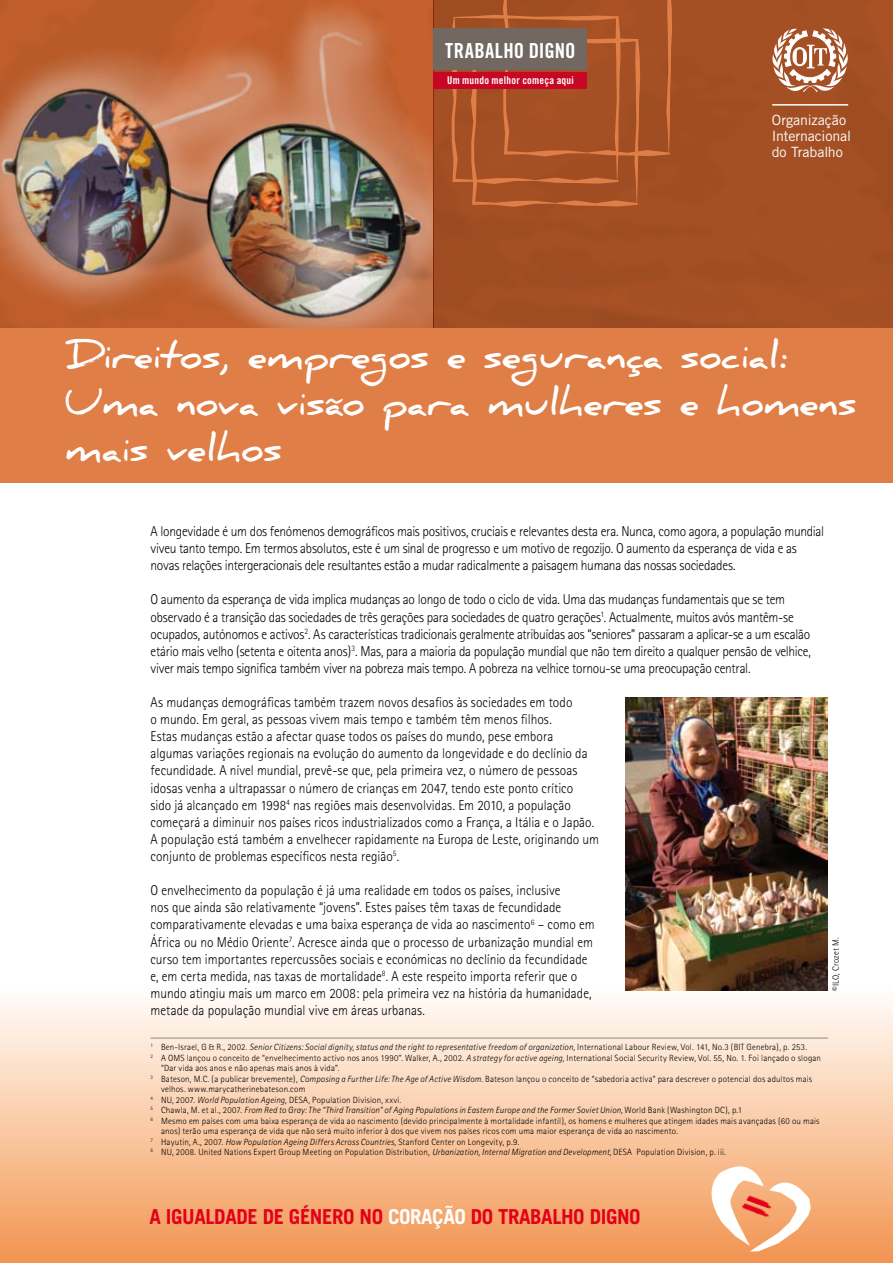
<style>
.page{position:relative;width:893px;height:1263px;background:#fff}
.page>*{position:absolute;margin:0;border:0;box-sizing:border-box;transform-origin:0 0}
.t1{font:700 36px/46.5px "Daniel";color:#fff}
.t2{font:700 20.7px "Trade Gothic";letter-spacing:-.02em;color:#e2001a}
.t3{font:20.7px "Trade Gothic Bold Cond Twenty";letter-spacing:.015em;color:#fff}
.t4{font:300 14.25px/17.1px "Rotis Sans Serif";letter-spacing:-.005em;color:#000;scale:.94 1}
.t5{font:14.1px/16px "Trade Gothic";letter-spacing:-.005em;color:#fff}
.t6{font:10.65px "Trade Gothic Bold Cond Twenty";letter-spacing:.025em;color:#fff}
.t7{font:300 9px "Rotis Sans Serif";letter-spacing:.02em;color:#000}
.t8{font:italic 300 9px "Rotis Sans Serif";letter-spacing:.015em;color:#000}
.s1{font-style:normal}
.s2{font-style:italic}
.s3{color:#fff}
</style>
<div class="page">
<svg style="left:0;top:884px;width:893px;height:379px"></svg>
<div style="left:433px;top:0;width:460px;height:328px;background:#a44f24"></div>
<svg style="left:451px;top:0;width:221px;height:207px"></svg>
<img style="left:0;top:0;width:433px;height:328px">
<div style="left:0;top:328px;width:893px;height:154px;background:#df7e46"></div>
<img style="left:626px;top:698px;width:202px;height:293px">
<div style="left:433px;top:28px;width:154px;height:42px;background:#726861"></div>
<div style="left:433px;top:72px;width:154px;height:16px;background:#c60725"></div>
<hr style="left:772px;top:104px;width:76px;height:2px;background:#fff">
<svg style="left:772px;top:28px;width:76px;height:64px"></svg>
<svg style="left:700px;top:1153px;width:111px;height:98px"></svg>
<hr style="left:151px;top:1038px;width:677px;height:1px;background:#938983">
<h2 class="t3" style="left:445px;top:38px;width:132px">TRABALHO DIGNO</h2>
<p class="t6" style="left:447px;top:74px;width:128px">Um mundo melhor começa aqui</p>
<p class="t5" style="left:772px;top:112px;width:81px">Organização<br>Internacional do Trabalho</p>
<h1 class="t1" style="left:65px;top:332px;width:793px">Direitos, empregos e segurança social:<br>Uma nova visão para mulheres e homens mais velhos</h1>
<p class="t4" style="left:151px;top:523px;width:718px">A longevidade é um dos fenómenos demográficos mais positivos, cruciais e relevantes desta era. Nunca, como agora, a população mundial viveu tanto tempo. Em termos absolutos, este é um sinal de progresso e um motivo de regozijo. O aumento da esperança de vida e as novas relações intergeracionais dele resultantes estão a mudar radicalmente a paisagem humana das nossas sociedades.</p>
<p class="t4" style="left:151px;top:591px;width:704px">O aumento da esperança de vida implica mudanças ao longo de todo o ciclo de vida. Uma das mudanças fundamentais que se tem observado é a transição das sociedades de três gerações para sociedades de quatro gerações<sup>1</sup>. Actualmente, muitos avós mantêm-se ocupados, autónomos e activos<sup>2</sup>. As características tradicionais geralmente atribuídas aos “seniores” passaram a aplicar-se a um escalão etário mais velho (setenta e oitenta anos)<sup>3</sup>. Mas, para a maioria da população mundial que não tem direito a qualquer pensão de velhice, viver mais tempo significa também viver na pobreza mais tempo. A pobreza na velhice tornou-se uma preocupação central.</p>
<p class="t4" style="left:151px;top:694px;width:479px">As mudanças demográficas também trazem novos desafios às sociedades em todo<br>o mundo. Em geral, as pessoas vivem mais tempo e também têm menos filhos.<br>Estas mudanças estão a afectar quase todos os países do mundo, pese embora algumas variações regionais na evolução do aumento da longevidade e do declínio da fecundidade. A nível mundial, prevê-se que, pela primeira vez, o número de pessoas idosas venha a ultrapassar o número de crianças em 2047, tendo este ponto crítico<br>sido já alcançado em 1998<sup>4</sup> nas regiões mais desenvolvidas. Em 2010, a população começará a diminuir nos países ricos industrializados como a França, a Itália e o Japão.<br>A população está também a envelhecer rapidamente na Europa de Leste, originando um conjunto de problemas específicos nesta região<sup>5</sup>.</p>
<p class="t4" style="left:151px;top:882px;width:474px">O envelhecimento da população é já uma realidade em todos os países, inclusive<br>nos que ainda são relativamente “jovens”. Estes países têm taxas de fecundidade comparativamente elevadas e uma baixa esperança de vida ao nascimento<sup>6</sup> – como em África ou no Médio Oriente<sup>7</sup>. Acresce ainda que o processo de urbanização mundial em curso tem importantes repercussões sociais e económicas no declínio da fecundidade e, em certa medida, nas taxas de mortalidade<sup>8</sup>. A este respeito importa referir que o mundo atingiu mais um marco em 2008: pela primeira vez na história da humanidade, metade da população mundial vive em áreas urbanas.</p>
<p class="t8" style="left:151px;top:1042px;width:658px"><sup>1</sup> <span class="s1">Ben-Israel, G &amp; R., 2002.</span> Senior Citizens: Social dignity, status and the right to representative freedom of organization, <span class="s1">International Labour Review, Vol. 141, No.3 (BIT Genebra), p. 253.</span></p>
<p class="t7" style="left:151px;top:1052px;width:672px"><sup>2</sup> A OMS lançou o conceito de “envelhecimento activo nos anos 1990”. Walker, A., 2002. <span class="s2">A strategy for active ageing,</span> International Social Security Review, Vol. 55, No. 1. Foi lançado o slogan</p>
<p class="t7" style="left:161px;top:1063px;width:180px">“Dar vida aos anos e não apenas mais anos à vida”.</p>
<p class="t7" style="left:151px;top:1073px;width:663px"><sup>3</sup> Bateson, M.C. (a publicar brevemente), <span class="s2">Composing a Further Life: The Age of Active Wisdom.</span> Bateson lançou o conceito de “sabedoria activa” para descrever o potencial dos adultos mais</p>
<p class="t7" style="left:161px;top:1084px;width:146px">velhos. www.marycatherinebateson.com</p>
<p class="t7" style="left:151px;top:1094px;width:252px"><sup>4</sup> NU, 2007. <span class="s2">World Population Ageing,</span> DESA, Population Division, xxvi.</p>
<p class="t8" style="left:151px;top:1105px;width:593px"><sup>5</sup> <span class="s1">Chawla, M. et al., 2007.</span> From Red to Gray: The “Third Transition” of Aging Populations in Eastern Europe and the Former Soviet Union, <span class="s1">World Bank (Washington DC), p.1</span></p>
<p class="t7" style="left:151px;top:1115px;width:671px"><sup>6</sup> Mesmo em países com uma baixa esperança de vida ao nascimento (devido principalmente à mortalidade infantil), os homens e mulheres que atingem idades mais avançadas (60 ou mais</p>
<p class="t7" style="left:161px;top:1126px;width:518px">anos) terão uma esperança de vida que não será muito inferior à dos que vivem nos países ricos com uma maior esperança de vida ao nascimento.</p>
<p class="t7" style="left:151px;top:1136px;width:370px"><sup>7</sup> Hayutin, A., 2007. <span class="s2">How Population Ageing Differs Across Countries,</span> Stanford Center on Longevity, p.9.</p>
<p class="t7" style="left:151px;top:1147px;width:577px"><sup>8</sup> NU, 2008. United Nations Expert Group Meeting on Population Distribution, <span class="s2">Urbanization, Internal Migration and Development,</span> DESA Population Division, p. iii.</p>
<p class="t7" style="left:831px;top:991px;width:55px;rotate:-90deg">©ILO, Crozet M.</p>
<h2 class="t2" style="left:150px;top:1204px;width:493px">A IGUALDADE DE GéNERO NO <span class="s3">CORAÇÃO</span> DO TRABALHO DIGNO</h2>
</div>
